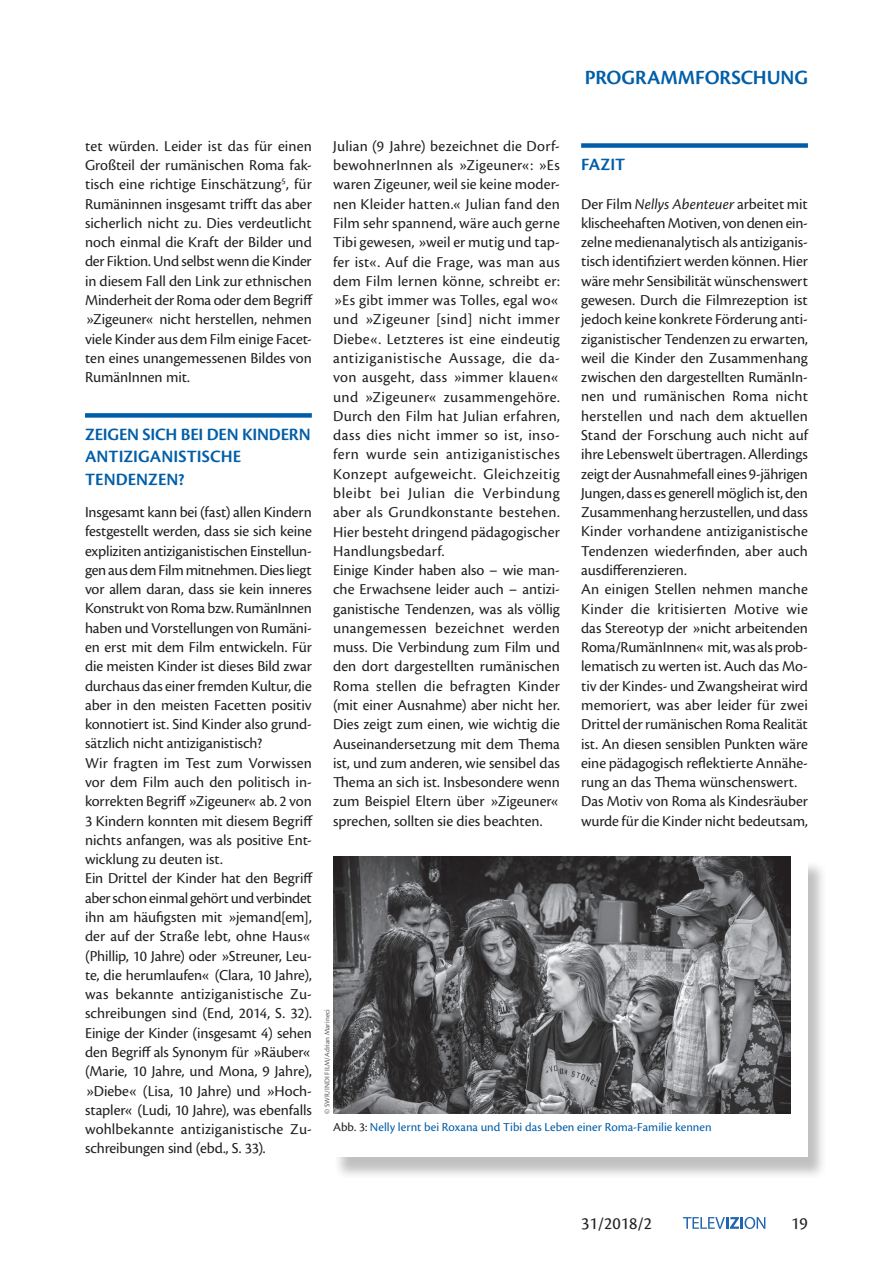
<style>
.page{position:relative;width:893px;height:1263px;background:#fff}
.page>*{position:absolute;margin:0;border:0;box-sizing:border-box;transform-origin:0 0}
.t1{font:600 21px "Cronos Pro";letter-spacing:-.005em;color:#005ea8}
.t2{font:600 18px/22.5px "Cronos Pro";color:#005ea8}
.t3{font:18px "Cronos Pro";color:#231f20}
.t4{font:15.75px/19.4px "Cronos Pro";color:#231f20}
.t5{font:12.75px "Cronos Pro";letter-spacing:.005em;color:#005ea8}
.t6{font:7.5px "Cronos Pro";letter-spacing:.015em;color:#57585a}
.s1{font-style:italic}
.s2{color:#231f20}
</style>
<div class="page">
<svg style="left:683px;top:1217px;width:82px;height:12px"></svg>
<div style="left:334px;top:861px;width:493px;height:319px;background:#231f20;opacity:.28"></div>
<div style="left:333px;top:856px;width:475px;height:301px;background:#fff"></div>
<div style="left:85px;top:413px;width:227px;height:5px;background:#005ea8"></div>
<div style="left:581px;top:143px;width:227px;height:5px;background:#005ea8"></div>
<img style="left:333px;top:856px;width:458px;height:258px">
<h1 class="t1" style="left:585px;top:65px;width:225px">PROGRAMMFORSCHUNG</h1>
<p class="t4" style="left:85px;top:136px;width:229px;text-align:justify">tet würden. Leider ist das für einen Großteil der rumänischen Roma fak&shy;tisch eine richtige Einschätzung<sup>5</sup>, für Rumäninnen insgesamt trifft das aber sicherlich nicht zu. Dies verdeutlicht noch einmal die Kraft der Bilder und der Fiktion. Und selbst wenn die Kinder in diesem Fall den Link zur ethnischen Minderheit der Roma oder dem Begriff »Zigeuner« nicht herstellen, nehmen viele Kinder aus dem Film einige Facet&shy;ten eines unangemessenen Bildes von RumänInnen mit.</p>
<p class="t2" style="left:85px;top:423px;width:227px">ZEIGEN SICH BEI DEN KINDERN<br>ANTIZIGANISTISCHE<br>TENDENZEN?</p>
<p class="t4" style="left:85px;top:503px;width:229px">Insgesamt kann bei (fast) allen Kindern festgestellt werden, dass sie sich keine expliziten antiziganistischen Einstellun&shy;gen aus dem Film mitnehmen. Dies liegt vor allem daran, dass sie kein inneres Konstrukt von Roma bzw. RumänInnen haben und Vorstellungen von Rumäni&shy;en erst mit dem Film entwickeln. Für die meisten Kinder ist dieses Bild zwar durchaus das einer fremden Kultur, die aber in den meisten Facetten positiv konnotiert ist. Sind Kinder also grund&shy;sätzlich nicht antiziganistisch?<br>Wir fragten im Test zum Vorwissen vor dem Film auch den politisch in&shy;korrekten Begriff »Zigeuner« ab. 2 von 3 Kindern konnten mit diesem Begriff nichts anfangen, was als positive Ent&shy;wicklung zu deuten ist.<br>Ein Drittel der Kinder hat den Begriff aber schon einmal gehört und verbindet ihn am häufigsten mit »jemand[em], der auf der Straße lebt, ohne Haus« (Phillip, 10 Jahre) oder »Streuner, Leu&shy;te, die herumlaufen« (Clara, 10 Jahre), was bekannte antiziganistische Zu&shy;schreibungen sind (End, 2014, S. 32).<br>Einige der Kinder (insgesamt 4) sehen den Begriff als Synonym für »Räuber« (Marie, 10 Jahre, und Mona, 9 Jahre), »Diebe« (Lisa, 10 Jahre) und »Hoch&shy;stapler« (Ludi, 10 Jahre), was ebenfalls wohlbekannte antiziganistische Zu&shy;schreibungen sind (ebd., S. 33).</p>
<p class="t4" style="left:333px;top:136px;width:228px">Julian (9 Jahre) bezeichnet die Dorf&shy;bewohnerInnen als »Zigeuner«: »Es waren Zigeuner, weil sie keine moder&shy;nen Kleider hatten.« Julian fand den Film sehr spannend, wäre auch gerne Tibi gewesen, »weil er mutig und tap&shy;fer ist«. Auf die Frage, was man aus dem Film lernen könne, schreibt er: »Es gibt immer was Tolles, egal wo« und »Zigeuner [sind] nicht immer Diebe«. Letzteres ist eine eindeutig antiziganistische Aussage, die da&shy;von ausgeht, dass »immer klauen« und »Zigeuner« zusammengehöre.<br>Durch den Film hat Julian erfahren, dass dies nicht immer so ist, inso&shy;fern wurde sein antiziganistisches Konzept aufgeweicht. Gleichzeitig bleibt bei Julian die Verbindung aber als Grundkonstante bestehen.<br>Hier besteht dringend pädagogischer Handlungsbedarf.<br>Einige Kinder haben also – wie man&shy;che Erwachsene leider auch – antizi&shy;ganistische Tendenzen, was als völlig unangemessen bezeichnet werden muss. Die Verbindung zum Film und den dort dargestellten rumänischen Roma stellen die befragten Kinder (mit einer Ausnahme) aber nicht her.<br>Dies zeigt zum einen, wie wichtig die Auseinandersetzung mit dem Thema ist, und zum anderen, wie sensibel das Thema an sich ist. Insbesondere wenn zum Beispiel Eltern über »Zigeuner« sprechen, sollten sie dies beachten.</p>
<p class="t2" style="left:581px;top:153px;width:45px">FAZIT</p>
<p class="t4" style="left:581px;top:194px;width:228px">Der Film <span class="s1">Nellys Abenteuer</span> arbeitet mit klischeehaften Motiven, von denen ein&shy;zelne medienanalytisch als antiziganis&shy;tisch identifiziert werden können. Hier wäre mehr Sensibilität wünschenswert gewesen. Durch die Filmrezeption ist jedoch keine konkrete Förderung anti&shy;ziganistischer Tendenzen zu erwarten, weil die Kinder den Zusammenhang zwischen den dargestellten RumänIn&shy;nen und rumänischen Roma nicht herstellen und nach dem aktuellen Stand der Forschung auch nicht auf ihre Lebenswelt übertragen. Allerdings zeigt der Ausnahmefall eines 9-jährigen Jungen, dass es generell möglich ist, den Zusammenhang herzustellen, und dass Kinder vorhandene antiziganistische Tendenzen wiederfinden, aber auch ausdifferenzieren.<br>An einigen Stellen nehmen manche Kinder die kritisierten Motive wie das Stereotyp der »nicht arbeitenden Roma/RumänInnen« mit, was als prob&shy;lematisch zu werten ist. Auch das Mo&shy;tiv der Kindes- und Zwangsheirat wird memoriert, was aber leider für zwei Drittel der rumänischen Roma Realität ist. An diesen sensiblen Punkten wäre eine pädagogisch reflektierte Annähe&shy;rung an das Thema wünschenswert.<br>Das Motiv von Roma als Kindesräuber wurde für die Kinder nicht bedeutsam,</p>
<p class="t6" style="left:323px;top:1114px;width:106px;rotate:-90deg">© SWR/INDI FILM/Adrian Marineci</p>
<p class="t5" style="left:333px;top:1119px;width:380px"><span class="s2">Abb. 3:</span> Nelly lernt bei Roxana und Tibi das Leben einer Roma-Familie kennen</p>
<p class="t3" style="left:581px;top:1213px;width:73px">31/2018/2</p>
<p class="t3" style="left:791px;top:1213px;width:18px">19</p>
</div>
